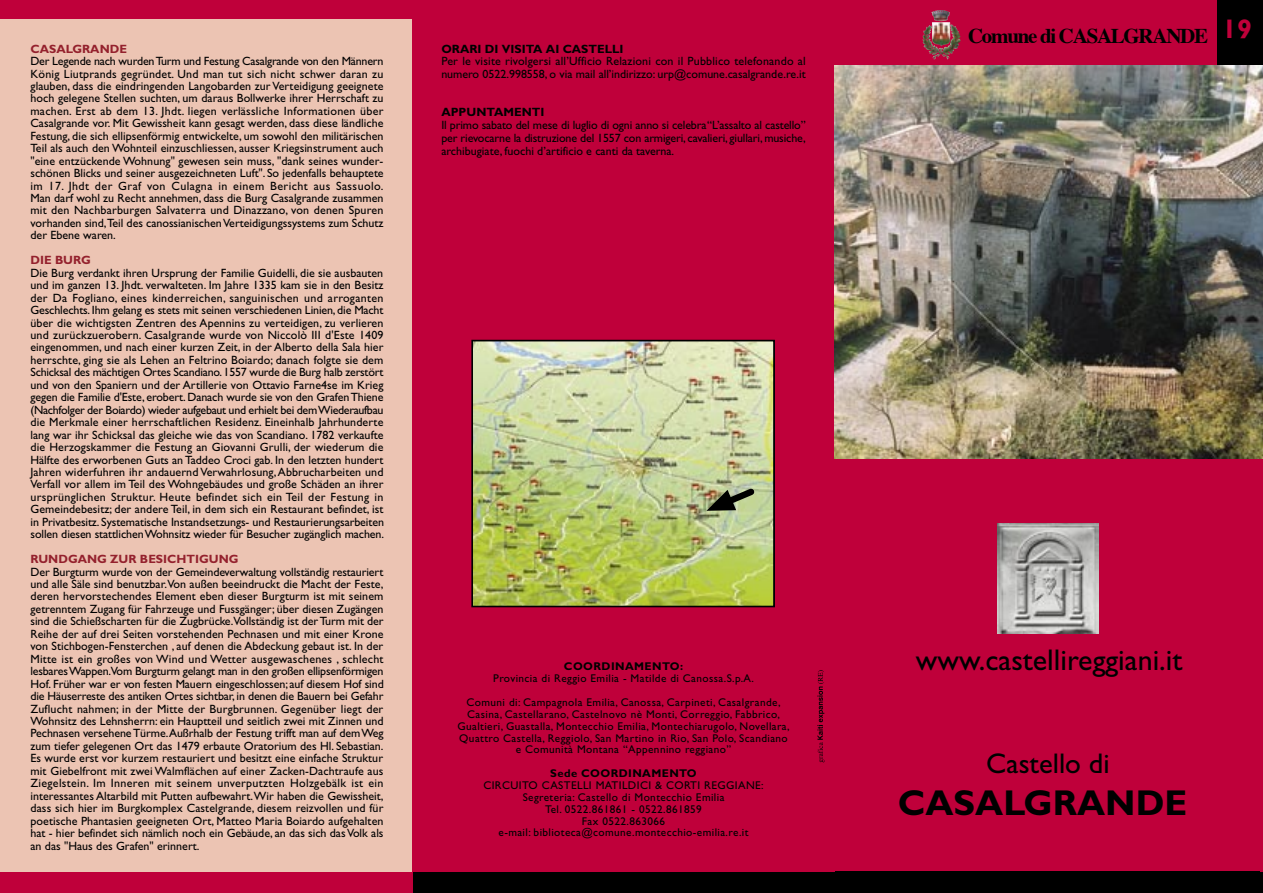
<style>
.page{position:relative;width:1263px;height:893px;background:#fff}
.page>*{position:absolute;margin:0;border:0;box-sizing:border-box;transform-origin:0 0}
.t1{font:700 36px "Gill Sans";color:#000}
.t2{font:30px "Gill Sans";color:#000}
.t3{font:28.5px "Gill Sans";color:#000}
.t4{font:700 27px "Gill Sans";color:#bf003a}
.t5{font:700 21px "Times";letter-spacing:-.06em;color:#000}
.t6{font:12px/12.5px "Gill Sans";color:#000}
.t7{font:11.25px/11.9px "Gill Sans";letter-spacing:.035em;color:#000;text-align:center}
.s1{font-weight:700;color:#94212d}
.s2{font-weight:700}
</style>
<div class="page">
<div style="left:412px;top:0;width:851px;height:892px;background:#bf003a"></div>
<img style="left:931px;top:10px;width:19px;height:11px">
<div style="left:1217px;top:0;width:46px;height:66px;background:#000"></div>
<img style="left:998px;top:524px;width:100px;height:109px">
<img style="left:835px;top:65px;width:428px;height:393px">
<div style="left:0;top:13px;width:414px;height:880px;background:#ecc4b3"></div>
<hr style="left:412px;top:13px;width:2px;height:879px;background:#bf003a">
<svg style="left:817px;top:670px;width:7px;height:92px"></svg>
<div style="left:413px;top:872px;width:850px;height:21px;background:#000"></div>
<img style="left:474px;top:342px;width:298px;height:263px">
<div style="left:471px;top:340px;width:304px;height:267px;border:1px solid #000"></div>
<svg style="left:706px;top:484px;width:53px;height:27px"></svg>
<div style="left:0;top:872px;width:413px;height:21px;background:#bf003a"></div>
<div style="left:0;top:0;width:413px;height:19px;background:#bf003a"></div>
<p class="t6" style="left:30px;top:42px;width:355px"><span class="s1">CASALGRANDE<br></span>Der Legende nach wurden Turm und Festung Casalgrande von den Männern König Liutprands gegründet. Und man tut sich nicht schwer daran zu glauben, dass die eindringenden Langobarden zur Verteidigung geeignete hoch gelegene Stellen suchten, um daraus Bollwerke ihrer Herrschaft zu machen. Erst ab dem 13. Jhdt. liegen verlässliche Informationen über Casalgrande vor. Mit Gewissheit kann gesagt werden, dass diese ländliche Festung, die sich ellipsenförmig entwickelte, um sowohl den militärischen Teil als auch den Wohnteil einzuschliessen, ausser Kriegsinstrument auch "eine entzückende Wohnung" gewesen sein muss, "dank seines wunder&shy;schönen Blicks und seiner ausgezeichneten Luft". So jedenfalls behauptete im 17. Jhdt der Graf von Culagna in einem Bericht aus Sassuolo.<br>Man darf wohl zu Recht annehmen, dass die Burg Casalgrande zusammen mit den Nachbarburgen Salvaterra und Dinazzano, von denen Spuren vorhanden sind,Teil des canossianischen Verteidigungssystems zum Schutz der Ebene waren.</p>
<p class="t6" style="left:30px;top:254px;width:355px"><span class="s1">DIE BURG<br></span>Die Burg verdankt ihren Ursprung der Familie Guidelli, die sie ausbauten und im ganzen 13. Jhdt. verwalteten. Im Jahre 1335 kam sie in den Besitz der Da Fogliano, eines kinderreichen, sanguinischen und arroganten Geschlechts. Ihm gelang es stets mit seinen verschiedenen Linien, die Macht über die wichtigsten Zentren des Apennins zu verteidigen, zu verlieren und zurückzuerobern. Casalgrande wurde von Niccolò III d'Este 1409 eingenommen, und nach einer kurzen Zeit, in der Alberto della Sala hier herrschte, ging sie als Lehen an Feltrino Boiardo; danach folgte sie dem Schicksal des mächtigen Ortes Scandiano. 1557 wurde die Burg halb zerstört und von den Spaniern und der Artillerie von Ottavio Farne4se im Krieg gegen die Familie d'Este, erobert. Danach wurde sie von den Grafen Thiene (Nachfolger der Boiardo) wieder aufgebaut und erhielt bei dem Wiederaufbau die Merkmale einer herrschaftlichen Residenz. Eineinhalb Jahrhunderte lang war ihr Schicksal das gleiche wie das von Scandiano. 1782 verkaufte die Herzogskammer die Festung an Giovanni Grulli, der wiederum die Hälfte des erworbenen Guts an Taddeo Croci gab. In den letzten hundert Jahren widerfuhren ihr andauernd Verwahrlosung,Abbrucharbeiten und Verfall vor allem im Teil des Wohngebäudes und große Schäden an ihrer ursprünglichen Struktur. Heute befindet sich ein Teil der Festung in Gemeindebesitz; der andere Teil, in dem sich ein Restaurant befindet, ist in Privatbesitz. Systematische Instandsetzungs- und Restaurierungsarbeiten sollen diesen stattlichen Wohnsitz wieder für Besucher zugänglich machen.</p>
<p class="t6" style="left:30px;top:553px;width:355px"><span class="s1">RUNDGANG ZUR BESICHTIGUNG<br></span>Der Burgturm wurde von der Gemeindeverwaltung vollständig restauriert und alle Säle sind benutzbar.Von außen beeindruckt die Macht der Feste, deren hervorstechendes Element eben dieser Burgturm ist mit seinem getrenntem Zugang für Fahrzeuge und Fussgänger; über diesen Zugängen sind die Schießscharten für die Zugbrücke.Vollständig ist der Turm mit der Reihe der auf drei Seiten vorstehenden Pechnasen und mit einer Krone von Stichbogen-Fensterchen , auf denen die Abdeckung gebaut ist. In der Mitte ist ein großes von Wind und Wetter ausgewaschenes , schlecht lesbares Wappen.Vom Burgturm gelangt man in den großen ellipsenförmigen Hof. Früher war er von festen Mauern eingeschlossen; auf diesem Hof sind die Häuserreste des antiken Ortes sichtbar, in denen die Bauern bei Gefahr Zuflucht nahmen; in der Mitte der Burgbrunnen. Gegenüber liegt der Wohnsitz des Lehnsherrn: ein Hauptteil und seitlich zwei mit Zinnen und Pechnasen versehene Türme.Außrhalb der Festung trifft man auf dem Weg zum tiefer gelegenen Ort das 1479 erbaute Oratorium des Hl. Sebastian.<br>Es wurde erst vor kurzem restauriert und besitzt eine einfache Struktur mit Giebelfront mit zwei Walmflächen auf einer Zacken-Dachtraufe aus Ziegelstein. Im Inneren mit seinem unverputzten Holzgebälk ist ein interessantes Altarbild mit Putten aufbewahrt.Wir haben die Gewissheit, dass sich hier im Burgkomplex Castelgrande, diesem reizvollen und für poetische Phantasien geeigneten Ort, Matteo Maria Boiardo aufgehalten hat - hier befindet sich nämlich noch ein Gebäude, an das sich das Volk als an das "Haus des Grafen" erinnert.</p>
<p class="t6" style="left:441px;top:42px;width:366px"><span class="s2">ORARI DI VISITA AI CASTELLI<br></span>Per le visite rivolgersi all’Ufficio Relazioni con il Pubblico telefonando al numero 0522.998558, o via mail all’indirizzo: urp@comune.casalgrande.re.it</p>
<p class="t6" style="left:441px;top:106px;width:366px"><span class="s2">APPUNTAMENTI<br></span>Il primo sabato del mese di luglio di ogni anno si celebra “L’assalto al castello” per rievocarne la distruzione del 1557 con armigeri, cavalieri, giullari, musiche, archibugiate, fuochi d’artificio e canti da taverna.</p>
<p class="t7" style="left:493px;top:661px;width:262px"><span class="s2">COORDINAMENTO:<br></span>Provincia di Reggio Emilia - Matilde di Canossa.S.p.A.</p>
<p class="t7" style="left:457px;top:696px;width:334px">Comuni di: Campagnola Emilia, Canossa, Carpineti, Casalgrande, Casina, Castellarano, Castelnovo nè Monti, Correggio, Fabbrico, Gualtieri, Guastalla, Montecchio Emilia, Montechiarugolo, Novellara, Quattro Castella, Reggiolo, San Martino in Rio, San Polo, Scandiano e Comunità Montana “Appennino reggiano”</p>
<p class="t7" style="left:483px;top:767px;width:282px"><span class="s2">Sede COORDINAMENTO<br></span>CIRCUITO CASTELLI MATILDICI &amp; CORTI REGGIANE:<br>Segreteria: Castello di Montecchio Emilia<br>Tel. 0522.861861 - 0522.861859<br>Fax 0522.863066<br>e-mail: biblioteca@comune.montecchio-emilia.re.it</p>
<p class="t5" style="left:968px;top:22px;width:241px">Comune di CASALGRANDE</p>
<p class="t4" style="left:1222px;top:13px;width:31px">19</p>
<p class="t2" style="left:916px;top:643px;width:268px">www.castellireggiani.it</p>
<p class="t3" style="left:986px;top:746px;width:125px">Castello di</p>
<p class="t1" style="left:898px;top:781px;width:291px">CASALGRANDE</p>
</div>
